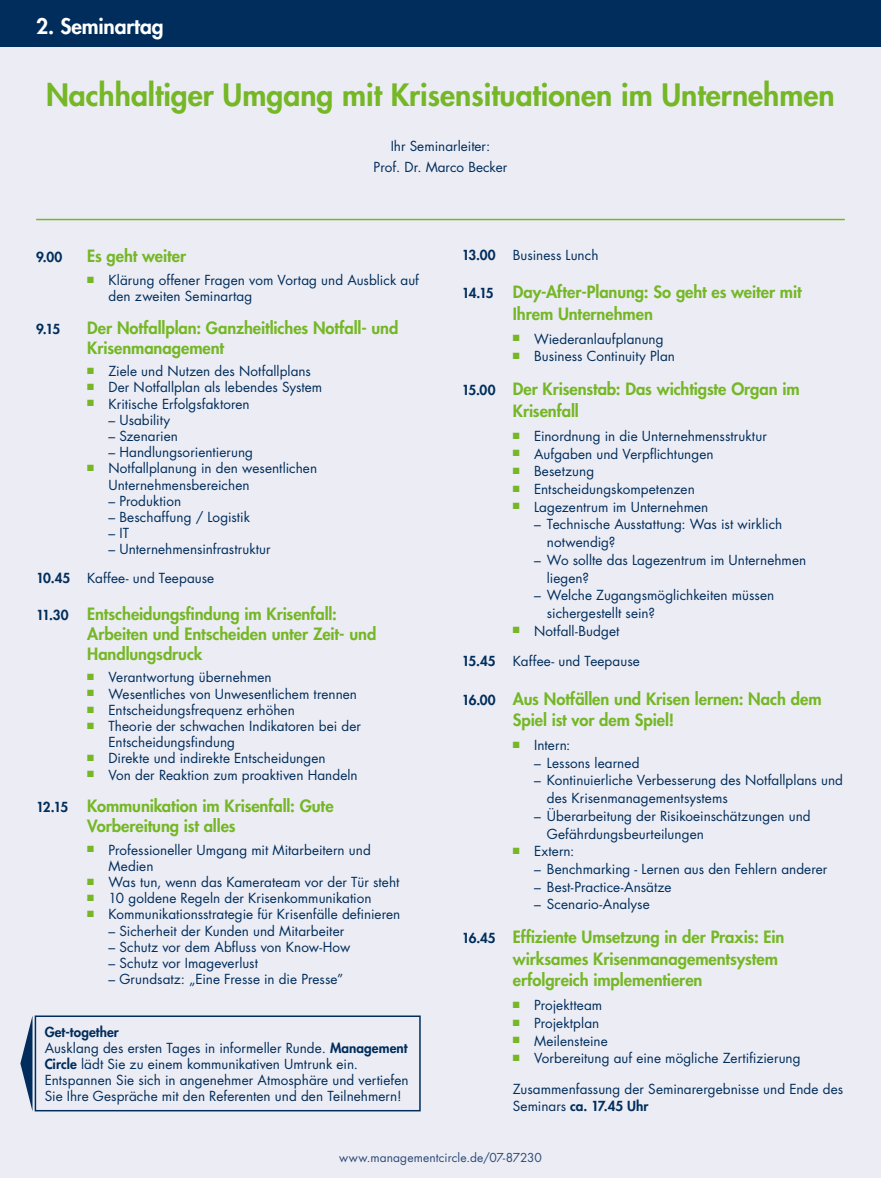
<style>
.page{position:relative;width:881px;height:1178px;background:#fff}
.page>*{position:absolute;margin:0;border:0;box-sizing:border-box;transform-origin:0 0}
.t1{font:800 30px "Futura Std";color:#75b726}
.t2{font:800 21px "Futura Std";letter-spacing:-.005em;color:#fff}
.t3{font:800 16.5px/21.3px "Futura Std";letter-spacing:-.005em;color:#75b726}
.t4{font:13.5px/16.2px "Futura Std";letter-spacing:.005em;color:#002d5c}
.t5{font:800 13.5px "Futura Std";letter-spacing:-.03em;color:#002d5c}
.t6{font:12px "Futura Std";letter-spacing:.01em;color:#2d4977}
.s1{font-size:13.5px;color:#002d5c}
.s2{font-weight:800}
</style>
<div class="page">
<div style="left:0;top:0;width:880px;height:1178px;background:#ecedf4"></div>
<div style="left:0;top:0;width:880px;height:47px;background:#002d5c"></div>
<hr style="left:36px;top:219px;width:808px;height:1px;background:#75b726">
<svg style="left:20px;top:1015px;width:401px;height:97px"></svg>
<h2 class="t2" style="left:36px;top:13px;width:129px">2. Seminartag</h2>
<h1 class="t1" style="left:46px;top:75px;width:789px">Nachhaltiger Umgang mit Krisensituationen im Unternehmen</h1>
<p class="t4" style="left:373px;top:136px;width:135px;line-height:20.4px;text-align:center">Ihr Seminarleiter:<br>Prof. Dr. Marco Becker</p>
<p class="t5" style="left:36px;top:249px;width:28px">9.00</p>
<p class="t3" style="left:87px;top:246px;width:100px">Es geht weiter</p>
<p class="t4" style="left:108px;top:272px;width:312px;text-indent:-21px"><sup>■</sup> Klärung offener Fragen vom Vortag und Ausblick auf den zweiten Seminartag</p>
<p class="t5" style="left:36px;top:320px;width:25px">9.15</p>
<p class="t3" style="left:87px;top:318px;width:312px;line-height:19.8px">Der Notfallplan: Ganzheitliches Notfall- und<br>Krisenmanagement</p>
<p class="t4" style="left:87px;top:363px;width:225px"><sup>■</sup> Ziele und Nutzen des Notfallplans</p>
<p class="t4" style="left:87px;top:379px;width:236px"><sup>■</sup> Der Notfallplan als lebendes System</p>
<p class="t4" style="left:87px;top:396px;width:164px"><sup>■</sup> Kritische Erfolgsfaktoren</p>
<p class="t4" style="left:108px;top:412px;width:63px">– Usability</p>
<p class="t4" style="left:108px;top:428px;width:71px">– Szenarien</p>
<p class="t4" style="left:108px;top:444px;width:146px">– Handlungsorientierung</p>
<p class="t4" style="left:108px;top:460px;width:210px;text-indent:-21px"><sup>■</sup> Notfallplanung in den wesentlichen<br>Unternehmensbereichen</p>
<p class="t4" style="left:108px;top:493px;width:74px">– Produktion</p>
<p class="t4" style="left:108px;top:509px;width:143px">– Beschaffung / Logistik</p>
<p class="t4" style="left:108px;top:525px;width:22px">– IT</p>
<p class="t4" style="left:108px;top:541px;width:164px">– Unternehmensinfrastruktur</p>
<p class="t5" style="left:36px;top:570px;width:36px">10.45</p>
<p class="t4" style="left:87px;top:570px;width:128px">Kaffee- und Teepause</p>
<p class="t3" style="left:87px;top:604px;width:290px;line-height:19.8px;text-indent:-51px"><span class="s1">11.30</span> Entscheidungsfindung im Krisenfall:<br>Arbeiten und Entscheiden unter Zeit- und<br>Handlungsdruck</p>
<p class="t4" style="left:87px;top:669px;width:186px"><sup>■</sup> Verantwortung übernehmen</p>
<p class="t4" style="left:87px;top:686px;width:271px"><sup>■</sup> Wesentliches von Unwesentlichem trennen</p>
<p class="t4" style="left:87px;top:702px;width:209px"><sup>■</sup> Entscheidungsfrequenz erhöhen</p>
<p class="t4" style="left:108px;top:718px;width:254px;text-indent:-21px"><sup>■</sup> Theorie der schwachen Indikatoren bei der<br>Entscheidungsfindung</p>
<p class="t4" style="left:87px;top:750px;width:240px"><sup>■</sup> Direkte und indirekte Entscheidungen</p>
<p class="t4" style="left:87px;top:767px;width:272px"><sup>■</sup> Von der Reaktion zum proaktiven Handeln</p>
<p class="t3" style="left:87px;top:796px;width:248px;line-height:19.8px;text-indent:-51px"><span class="s1">12.15</span> Kommunikation im Krisenfall: Gute<br>Vorbereitung ist alles</p>
<p class="t4" style="left:108px;top:841px;width:264px;text-indent:-21px"><sup>■</sup> Professioneller Umgang mit Mitarbeitern und<br>Medien</p>
<p class="t4" style="left:87px;top:874px;width:313px"><sup>■</sup> Was tun, wenn das Kamerateam vor der Tür steht</p>
<p class="t4" style="left:87px;top:890px;width:286px"><sup>■</sup> 10 goldene Regeln der Krisenkommunikation</p>
<p class="t4" style="left:87px;top:906px;width:314px"><sup>■</sup> Kommunikationsstrategie für Krisenfälle definieren</p>
<p class="t4" style="left:108px;top:922px;width:237px">– Sicherheit der Kunden und Mitarbeiter</p>
<p class="t4" style="left:108px;top:939px;width:243px">– Schutz vor dem Abfluss von Know-How</p>
<p class="t4" style="left:108px;top:955px;width:151px">– Schutz vor Imageverlust</p>
<p class="t4" style="left:108px;top:971px;width:236px">– Grundsatz: „Eine Fresse in die Presse”</p>
<p class="t4" style="left:45px;top:1024px;width:365px"><span class="s2">Get-together<br></span>Ausklang des ersten Tages in informeller Runde. <span class="s2">Management Circle</span> lädt Sie zu einem kommunikativen Umtrunk ein.<br>Entspannen Sie sich in angenehmer Atmosphäre und vertiefen Sie Ihre Gespräche mit den Referenten und den Teilnehmern!</p>
<p class="t5" style="left:461px;top:246px;width:35px">13.00</p>
<p class="t4" style="left:512px;top:247px;width:87px">Business Lunch</p>
<p class="t3" style="left:512px;top:281px;width:290px;text-indent:-51px"><span class="s1">14.15</span> Day-After-Planung: So geht es weiter mit<br>Ihrem Unternehmen</p>
<p class="t4" style="left:512px;top:331px;width:152px"><sup>■</sup> Wiederanlaufplanung</p>
<p class="t4" style="left:512px;top:348px;width:164px"><sup>■</sup> Business Continuity Plan</p>
<p class="t3" style="left:512px;top:379px;width:288px;text-indent:-51px"><span class="s1">15.00</span> Der Krisenstab: Das wichtigste Organ im<br>Krisenfall</p>
<p class="t4" style="left:512px;top:428px;width:255px"><sup>■</sup> Einordnung in die Unternehmensstruktur</p>
<p class="t4" style="left:512px;top:446px;width:202px"><sup>■</sup> Aufgaben und Verpflichtungen</p>
<p class="t4" style="left:512px;top:463px;width:83px"><sup>■</sup> Besetzung</p>
<p class="t4" style="left:512px;top:481px;width:183px"><sup>■</sup> Entscheidungskompetenzen</p>
<p class="t4" style="left:512px;top:499px;width:197px"><sup>■</sup> Lagezentrum im Unternehmen</p>
<p class="t4" style="left:546px;top:516px;width:237px;line-height:17.7px;text-indent:-13px">– Technische Ausstattung: Was ist wirklich notwendig?</p>
<p class="t4" style="left:546px;top:551px;width:261px;line-height:17.7px;text-indent:-13px">– Wo sollte das Lagezentrum im Unternehmen liegen?</p>
<p class="t4" style="left:546px;top:587px;width:229px;line-height:17.7px;text-indent:-13px">– Welche Zugangsmöglichkeiten müssen sichergestellt sein?</p>
<p class="t4" style="left:512px;top:623px;width:108px"><sup>■</sup> Notfall-Budget</p>
<p class="t5" style="left:461px;top:653px;width:35px">15.45</p>
<p class="t4" style="left:512px;top:653px;width:128px">Kaffee- und Teepause</p>
<p class="t3" style="left:512px;top:688px;width:310px;text-indent:-51px"><span class="s1">16.00</span> Aus Notfällen und Krisen lernen: Nach dem<br>Spiel ist vor dem Spiel!</p>
<p class="t4" style="left:512px;top:737px;width:59px"><sup>■</sup> Intern:</p>
<p class="t4" style="left:534px;top:755px;width:107px">– Lessons learned</p>
<p class="t4" style="left:546px;top:772px;width:297px;line-height:17.7px;text-indent:-13px">– Kontinuierliche Verbesserung des Notfallplans und des Krisenmanagementsystems</p>
<p class="t4" style="left:546px;top:807px;width:265px;line-height:17.7px;text-indent:-13px">– Überarbeitung der Risikoeinschätzungen und<br>Gefährdungsbeurteilungen</p>
<p class="t4" style="left:512px;top:843px;width:63px"><sup>■</sup> Extern:</p>
<p class="t4" style="left:534px;top:861px;width:295px">– Benchmarking - Lernen aus den Fehlern anderer</p>
<p class="t4" style="left:534px;top:879px;width:139px">– Best-Practice-Ansätze</p>
<p class="t4" style="left:534px;top:896px;width:117px">– Scenario-Analyse</p>
<p class="t3" style="left:512px;top:927px;width:273px;text-indent:-51px"><span class="s1">16.45</span> Effiziente Umsetzung in der Praxis: Ein wirksames Krisenmanagementsystem erfolgreich implementieren</p>
<p class="t4" style="left:512px;top:997px;width:91px"><sup>■</sup> Projektteam</p>
<p class="t4" style="left:512px;top:1015px;width:88px"><sup>■</sup> Projektplan</p>
<p class="t4" style="left:512px;top:1032px;width:96px"><sup>■</sup> Meilensteine</p>
<p class="t4" style="left:512px;top:1050px;width:289px"><sup>■</sup> Vorbereitung auf eine mögliche Zertifizierung</p>
<p class="t4" style="left:512px;top:1080px;width:332px;line-height:17.7px">Zusammenfassung der Seminarergebnisse und Ende des<br>Seminars <span class="s2">ca. 17.45 Uhr</span></p>
<p class="t6" style="left:339px;top:1149px;width:204px">www.managementcircle.de/07-87230</p>
</div>
